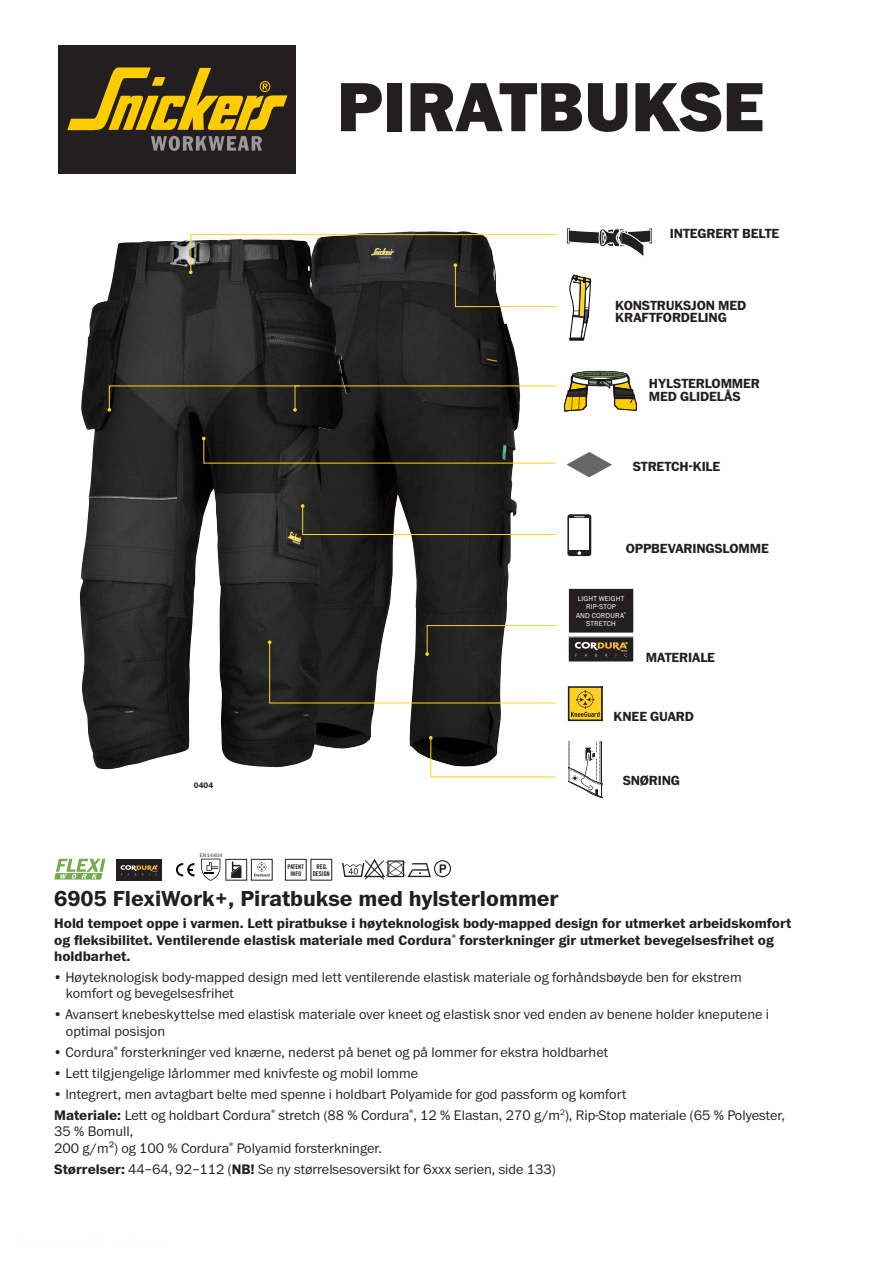
<style>
.page{position:relative;width:893px;height:1263px;background:#fff}
.page>*{position:absolute;margin:0;border:0;box-sizing:border-box;transform-origin:0 0}
.t1{font:900 72px "Franklin ITC Pro";color:#231f20}
.t2{font:700 22.5px "Franklin ITC Pro";color:#231f20}
.t3{font:300 14.25px/16.4px "Franklin ITC Pro";color:#231f20}
.t4{font:700 14.25px/16.4px "Franklin ITC Pro";color:#231f20}
.t5{font:700 13.65px/12.8px "Franklin ITC Pro";letter-spacing:-.01em;color:#231f20}
.t6{font:700 8.25px "Franklin ITC Pro";color:#231f20}
.t7{font:300 7.35px/8.2px "Franklin ITC Pro";letter-spacing:.02em;color:#fff;text-align:center}
.t8{font:6.6px/6.6px "Trade Gothic Bold Cond Twenty";letter-spacing:-.01em;color:#231f20;text-align:center}
.t9{font:6.3px/6.3px "Trade Gothic Bold Cond Twenty";color:#231f20;text-align:center}
.t10{font:300 5.25px "Franklin ITC Pro";letter-spacing:.025em;color:#231f20}
.s1{font-weight:700}
</style>
<div class="page">
<img style="left:258px;top:231px;width:295px;height:537px">
<img style="left:80px;top:240px;width:151px;height:529px">
<svg style="left:569px;top:274px;width:22px;height:67px"></svg>
<svg style="left:566px;top:452px;width:46px;height:26px"></svg>
<svg style="left:567px;top:514px;width:24px;height:42px"></svg>
<svg style="left:577px;top:551px;width:4px;height:4px"></svg>
<div style="left:570px;top:519px;width:19px;height:31px;background:#fff"></div>
<svg style="left:189px;top:234px;width:369px;height:73px"></svg>
<svg style="left:108px;top:385px;width:448px;height:27px;background:#3c3a32"></svg>
<svg style="left:202px;top:437px;width:354px;height:27px;background:#403e37"></svg>
<svg style="left:301px;top:504px;width:256px;height:31px"></svg>
<svg style="left:268px;top:625px;width:288px;height:79px"></svg>
<svg style="left:429px;top:736px;width:127px;height:42px"></svg>
<svg style="left:567px;top:228px;width:85px;height:28px"></svg>
<div style="left:568px;top:637px;width:66px;height:25px;background:#231f20"></div>
<svg style="left:575px;top:642px;width:52px;height:15px"></svg>
<svg style="left:564px;top:371px;width:73px;height:40px"></svg>
<div style="left:568px;top:686px;width:35px;height:35px;border:2px solid #231f20"></div>
<svg style="left:571px;top:686px;width:32px;height:35px"></svg>
<div style="left:568px;top:588px;width:66px;height:45px;background:#231f20"></div>
<div style="left:568px;top:588px;width:66px;height:45px;border:1px solid #fff"></div>
<svg style="left:54px;top:859px;width:51px;height:20px"></svg>
<div style="left:116px;top:859px;width:46px;height:21px;background:#231f20"></div>
<svg style="left:121px;top:865px;width:37px;height:10px"></svg>
<svg style="left:176px;top:863px;width:19px;height:13px"></svg>
<svg style="left:201px;top:859px;width:19px;height:22px"></svg>
<svg style="left:231px;top:861px;width:10px;height:17px"></svg>
<div style="left:226px;top:859px;width:21px;height:21px;border:1px solid #231f20"></div>
<svg style="left:254px;top:876px;width:16px;height:1px"></svg>
<svg style="left:254px;top:862px;width:16px;height:14px"></svg>
<div style="left:251px;top:859px;width:21px;height:21px;border:1px solid #231f20"></div>
<div style="left:285px;top:859px;width:21px;height:21px;border:1px solid #231f20"></div>
<div style="left:311px;top:859px;width:21px;height:21px;border:1px solid #231f20"></div>
<svg style="left:342px;top:859px;width:109px;height:20px"></svg>
<svg style="left:569px;top:742px;width:34px;height:56px"></svg>
<div style="left:58px;top:45px;width:238px;height:129px;background:#231f20"></div>
<svg style="left:151px;top:136px;width:111px;height:15px"></svg>
<svg style="left:67px;top:67px;width:220px;height:63px"></svg>
<h1 class="t1" style="left:337px;top:65px;width:429px">PIRATBUKSE</h1>
<p class="t5" style="left:670px;top:228px;width:111px">INTEGRERT BELTE</p>
<p class="t5" style="left:615px;top:299px;width:132px">KONSTRUKSJON MED<br>KRAFTFORDELING</p>
<p class="t5" style="left:649px;top:377px;width:113px">HYLSTERLOMMER<br>MED GLIDELÅS</p>
<p class="t5" style="left:633px;top:461px;width:89px">STRETCH-KILE</p>
<p class="t5" style="left:626px;top:542px;width:145px">OPPBEVARINGSLOMME</p>
<p class="t7" style="left:576px;top:595px;width:51px">LIGHT WEIGHT<br>RIP-STOP<br>AND CORDURA<sup>®<br></sup>STRETCH</p>
<p class="t5" style="left:646px;top:652px;width:71px">MATERIALE</p>
<p class="t6" style="left:194px;top:780px;width:21px">0404</p>
<p class="t5" style="left:614px;top:711px;width:82px">KNEE GUARD</p>
<p class="t5" style="left:623px;top:774px;width:59px">SNØRING</p>
<p class="t10" style="left:200px;top:853px;width:24px">EN14404</p>
<h2 class="t2" style="left:54px;top:886px;width:506px">6905 FlexiWork+, Piratbukse med hylsterlommer</h2>
<p class="t4" style="left:54px;top:916px;width:738px">Hold tempoet oppe i varmen. Lett piratbukse i høyteknologisk body-mapped design for utmerket arbeidskomfort og fleksibilitet. Ventilerende elastisk materiale med Cordura<sup>®</sup> forsterkninger gir utmerket bevegelsesfrihet og holdbarhet.</p>
<p class="t3" style="left:66px;top:969px;width:677px;text-indent:-12px">• Høyteknologisk body-mapped design med lett ventilerende elastisk materiale og forhåndsbøyde ben for ekstrem komfort og bevegelsesfrihet</p>
<p class="t3" style="left:66px;top:1007px;width:705px;text-indent:-12px">• Avansert knebeskyttelse med elastisk materiale over kneet og elastisk snor ved enden av benene holder kneputene i optimal posisjon</p>
<p class="t3" style="left:54px;top:1044px;width:555px">• Cordura<sup>®</sup> forsterkninger ved knærne, nederst på benet og på lommer for ekstra holdbarhet</p>
<p class="t3" style="left:54px;top:1065px;width:365px">• Lett tilgjengelige lårlommer med knivfeste og mobil lomme</p>
<p class="t3" style="left:54px;top:1084px;width:732px;line-height:21px">• Integrert, men avtagbart belte med spenne i holdbart Polyamide for god passform og komfort<br><span class="s1">Materiale:</span> Lett og holdbart Cordura<sup>®</sup> stretch (88 % Cordura<sup>®</sup>, 12 % Elastan, 270 g/m<sup>2</sup>), Rip-Stop materiale (65 % Polyester,</p>
<p class="t3" style="left:54px;top:1124px;width:329px">35 % Bomull,<br>200 g/m²) og 100 % Cordura<sup>®</sup> Polyamid forsterkninger.</p>
<p class="t3" style="left:54px;top:1161px;width:503px"><span class="s1">Størrelser:</span> 44–64, 92–112 (<span class="s1">NB!</span> Se ny størrelsesoversikt for 6xxx serien, side 133)</p>
<p class="t9" style="left:288px;top:864px;width:18px">PATENT<br>INFO</p>
<p class="t8" style="left:313px;top:863px;width:19px">REG.<br>DESIGN</p>
</div>
